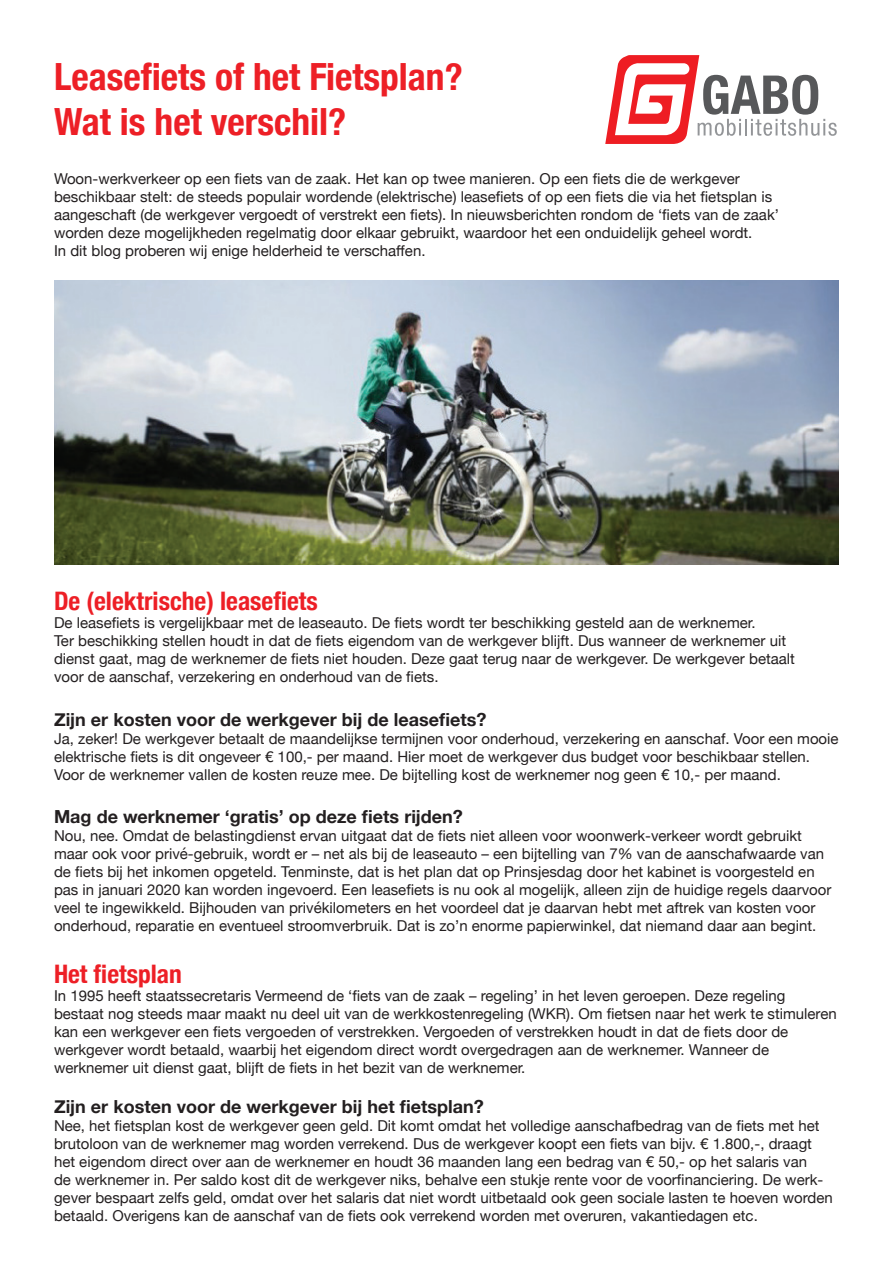
<style>
.page{position:relative;width:893px;height:1263px;background:#fff}
.page>*{position:absolute;margin:0;border:0;box-sizing:border-box;transform-origin:0 0}
.t1{font:700 condensed 37.5px/45px "Helvetica Neue";color:#ed1f26}
.t2{font:700 condensed 25.5px "Helvetica Neue";color:#ed1f26}
.t3{font:700 18px "Helvetica Neue";color:#231f20}
.t4{font:15px/18px "Helvetica Neue";color:#231f20}
</style>
<div class="page">
<img style="left:54px;top:281px;width:785px;height:283px">
<svg style="left:605px;top:55px;width:232px;height:89px"></svg>
<h1 class="t1" style="left:54px;top:52px;width:410px">Leasefiets of het Fietsplan?<br>Wat is het verschil?</h1>
<p class="t4" style="left:54px;top:170px;width:726px">Woon-werkverkeer op een fiets van de zaak. Het kan op twee manieren. Op een fiets die de werkgever beschikbaar stelt: de steeds populair wordende (elektrische) leasefiets of op een fiets die via het fietsplan is aangeschaft (de werkgever vergoedt of verstrekt een fiets). In nieuwsberichten rondom de ‘fiets van de zaak’ worden deze mogelijkheden regelmatig door elkaar gebruikt, waardoor het een onduidelijk geheel wordt.<br>In dit blog proberen wij enige helderheid te verschaffen.</p>
<h2 class="t2" style="left:54px;top:580px;width:265px">De (elektrische) leasefiets</h2>
<p class="t4" style="left:54px;top:615px;width:742px">De leasefiets is vergelijkbaar met de leaseauto. De fiets wordt ter beschikking gesteld aan de werknemer.<br>Ter beschikking stellen houdt in dat de fiets eigendom van de werkgever blijft. Dus wanneer de werknemer uit dienst gaat, mag de werknemer de fiets niet houden. Deze gaat terug naar de werkgever. De werkgever betaalt voor de aanschaf, verzekering en onderhoud van de fiets.</p>
<p class="t3" style="left:54px;top:705px;width:434px">Zijn er kosten voor de werkgever bij de leasefiets?</p>
<p class="t4" style="left:54px;top:730px;width:786px">Ja, zeker! De werkgever betaalt de maandelijkse termijnen voor onderhoud, verzekering en aanschaf. Voor een mooie elektrische fiets is dit ongeveer € 100,- per maand. Hier moet de werkgever dus budget voor beschikbaar stellen.<br>Voor de werknemer vallen de kosten reuze mee. De bijtelling kost de werknemer nog geen € 10,- per maand.</p>
<p class="t3" style="left:54px;top:802px;width:410px">Mag de werknemer ‘gratis’ op deze fiets rijden?</p>
<p class="t4" style="left:54px;top:827px;width:779px">Nou, nee. Omdat de belastingdienst ervan uitgaat dat de fiets niet alleen voor woonwerk-verkeer wordt gebruikt maar ook voor privé-gebruik, wordt er – net als bij de leaseauto – een bijtelling van 7% van de aanschafwaarde van de fiets bij het inkomen opgeteld. Tenminste, dat is het plan dat op Prinsjesdag door het kabinet is voorgesteld en pas in januari 2020 kan worden ingevoerd. Een leasefiets is nu ook al mogelijk, alleen zijn de huidige regels daarvoor veel te ingewikkeld. Bijhouden van privékilometers en het voordeel dat je daarvan hebt met aftrek van kosten voor onderhoud, reparatie en eventueel stroomverbruik. Dat is zo’n enorme papierwinkel, dat niemand daar aan begint.</p>
<h2 class="t2" style="left:54px;top:953px;width:129px">Het fietsplan</h2>
<p class="t4" style="left:54px;top:987px;width:784px">In 1995 heeft staatssecretaris Vermeend de ‘fiets van de zaak – regeling’ in het leven geroepen. Deze regeling bestaat nog steeds maar maakt nu deel uit van de werkkostenregeling (WKR). Om fietsen naar het werk te stimuleren kan een werkgever een fiets vergoeden of verstrekken. Vergoeden of verstrekken houdt in dat de fiets door de werkgever wordt betaald, waarbij het eigendom direct wordt overgedragen aan de werknemer. Wanneer de werknemer uit dienst gaat, blijft de fiets in het bezit van de werknemer.</p>
<p class="t3" style="left:54px;top:1092px;width:431px">Zijn er kosten voor de werkgever bij het fietsplan?</p>
<p class="t4" style="left:54px;top:1117px;width:780px">Nee, het fietsplan kost de werkgever geen geld. Dit komt omdat het volledige aanschafbedrag van de fiets met het brutoloon van de werknemer mag worden verrekend. Dus de werkgever koopt een fiets van bijv. € 1.800,-, draagt het eigendom direct over aan de werknemer en houdt 36 maanden lang een bedrag van € 50,- op het salaris van<br>de werknemer in. Per saldo kost dit de werkgever niks, behalve een stukje rente voor de voorfinanciering. De werk&shy;gever bespaart zelfs geld, omdat over het salaris dat niet wordt uitbetaald ook geen sociale lasten te hoeven worden betaald. Overigens kan de aanschaf van de fiets ook verrekend worden met overuren, vakantiedagen etc.</p>
</div>
